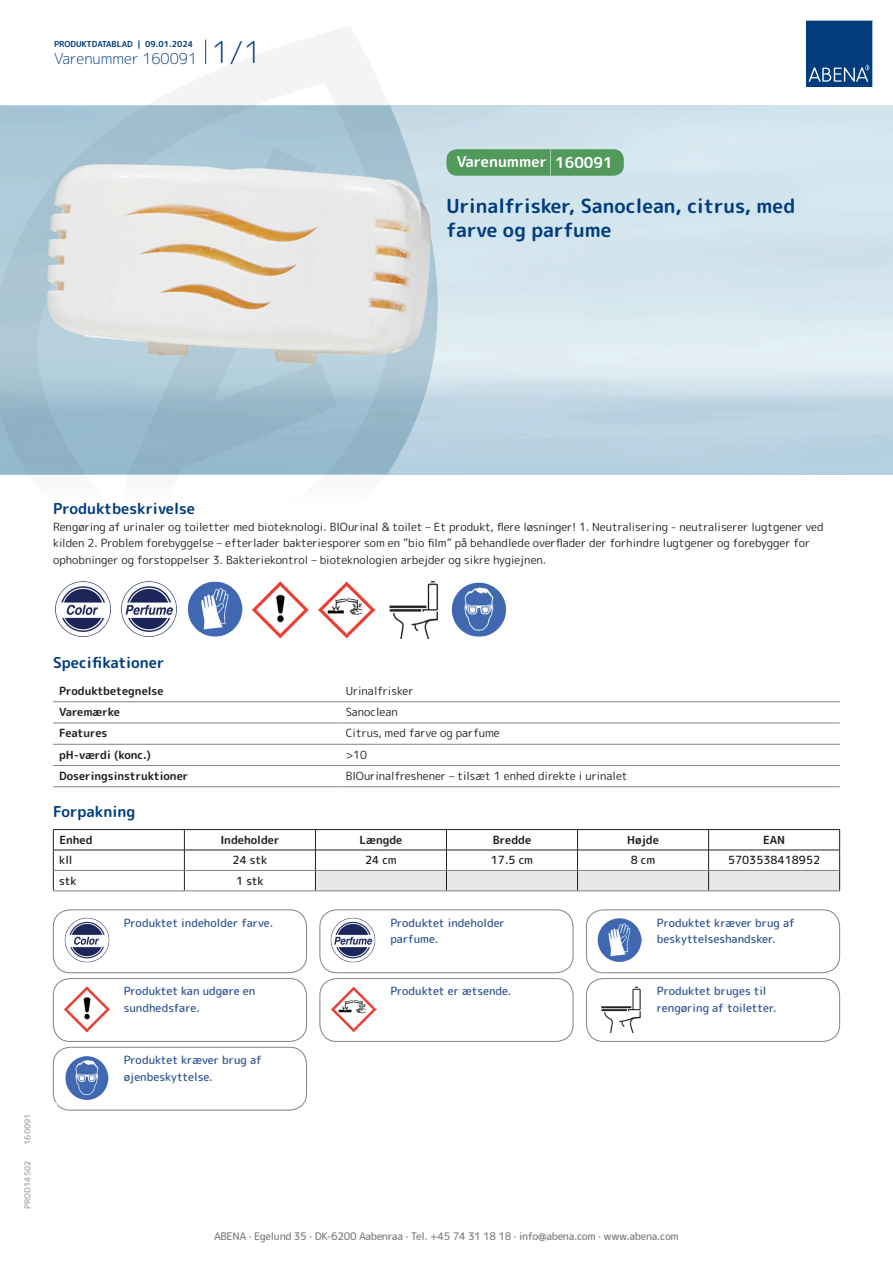
<style>
.page{position:relative;width:893px;height:1263px;background:#fff}
.page>*{position:absolute;margin:0;border:0;box-sizing:border-box;transform-origin:0 0}
.t1{font:700 19.5px/24px "Rounded Mplus 1 c";color:#013d7d}
.t2{font:700 15px "Rounded Mplus 1 c";color:#013d7d}
.t3{font:300 15px "Rounded Mplus 1 c";color:#013d7d}
.t4{font:700 15px "Rounded Mplus 1 c";color:#fff}
.t5{font:11.25px/16.5px "Rounded Mplus 1 c";color:#231f20}
.t6{font:500 11.25px/16.5px "Rounded Mplus 1 c";color:#305691}
.t7{font:700 11.25px "Rounded Mplus 1 c";color:#231f20}
.t8{font:500 11.25px "Rounded Mplus 1 c";color:#231f20}
.t9{font:500 10.5px "Rounded Mplus 1 c";letter-spacing:-.03em;color:#808285}
.t10{font:700 10.5px "Rounded Mplus 1 c";color:#fff}
.t11{font:700 8.25px "Rounded Mplus 1 c";color:#013d7d}
.t12{font:700 8.25px "Rounded Mplus 1 c";color:#b2b3b7}
.s1{font-size:30px}
.s2{font-size:25.5px}
</style>
<div class="page">
<svg style="left:0;top:26px;width:439px;height:586px"></svg>
<svg style="left:0;top:106px;width:438px;height:368px;background:#a2c1d1"></svg>
<svg style="left:205px;top:40px;width:1px;height:24px"></svg>
<svg style="left:806px;top:20px;width:67px;height:67px;background:#144b86"></svg>
<img style="left:47px;top:163px;width:384px;height:202px">
<img style="left:54px;top:580px;width:58px;height:57px">
<img style="left:120px;top:580px;width:58px;height:57px">
<img style="left:187px;top:581px;width:55px;height:56px">
<img style="left:252px;top:581px;width:58px;height:56px">
<img style="left:318px;top:581px;width:57px;height:56px">
<img style="left:383px;top:580px;width:56px;height:58px">
<img style="left:451px;top:582px;width:55px;height:55px">
<hr style="left:53px;top:701px;width:287px;height:1px;background:#808285">
<hr style="left:340px;top:701px;width:500px;height:1px;background:#808285">
<hr style="left:53px;top:723px;width:287px;height:1px;background:#808285">
<hr style="left:340px;top:723px;width:500px;height:1px;background:#808285">
<hr style="left:53px;top:744px;width:287px;height:1px;background:#808285">
<hr style="left:340px;top:744px;width:500px;height:1px;background:#808285">
<hr style="left:53px;top:765px;width:287px;height:1px;background:#808285">
<hr style="left:340px;top:765px;width:500px;height:1px;background:#808285">
<hr style="left:53px;top:786px;width:287px;height:1px;background:#808285">
<hr style="left:340px;top:786px;width:500px;height:1px;background:#808285">
<hr style="left:53px;top:829px;width:131px;height:1px;background:#231f20">
<hr style="left:184px;top:829px;width:131px;height:1px;background:#231f20">
<hr style="left:315px;top:829px;width:131px;height:1px;background:#231f20">
<hr style="left:446px;top:829px;width:131px;height:1px;background:#231f20">
<hr style="left:577px;top:829px;width:132px;height:1px;background:#231f20">
<hr style="left:709px;top:829px;width:131px;height:1px;background:#231f20">
<hr style="left:53px;top:850px;width:131px;height:1px;background:#231f20">
<hr style="left:184px;top:850px;width:131px;height:1px;background:#231f20">
<svg style="left:53px;top:830px;width:1px;height:61px"></svg>
<svg style="left:184px;top:830px;width:1px;height:61px"></svg>
<svg style="left:315px;top:830px;width:525px;height:61px"></svg>
<hr style="left:54px;top:870px;width:130px;height:1px;background:#808285">
<hr style="left:184px;top:870px;width:131px;height:1px;background:#808285">
<hr style="left:315px;top:870px;width:131px;height:1px;background:#808285">
<hr style="left:446px;top:870px;width:131px;height:1px;background:#808285">
<hr style="left:577px;top:870px;width:132px;height:1px;background:#808285">
<hr style="left:709px;top:870px;width:130px;height:1px;background:#808285">
<hr style="left:53px;top:891px;width:131px;height:1px;background:#808285">
<hr style="left:184px;top:891px;width:131px;height:1px;background:#808285">
<hr style="left:315px;top:891px;width:131px;height:1px;background:#808285">
<hr style="left:446px;top:891px;width:131px;height:1px;background:#808285">
<hr style="left:577px;top:891px;width:132px;height:1px;background:#808285">
<hr style="left:709px;top:891px;width:131px;height:1px;background:#808285">
<img style="left:64px;top:917px;width:46px;height:46px">
<div style="left:53px;top:910px;width:254px;height:63px;border:1px solid #808285;border-radius:17px"></div>
<img style="left:330px;top:917px;width:46px;height:46px">
<div style="left:320px;top:910px;width:253px;height:63px;border:1px solid #808285;border-radius:17px"></div>
<img style="left:597px;top:918px;width:45px;height:44px">
<div style="left:586px;top:910px;width:254px;height:63px;border:1px solid #808285;border-radius:17px"></div>
<img style="left:64px;top:986px;width:46px;height:45px">
<div style="left:53px;top:978px;width:254px;height:63px;border:1px solid #808285;border-radius:17px"></div>
<img style="left:331px;top:986px;width:45px;height:45px">
<div style="left:320px;top:978px;width:253px;height:63px;border:1px solid #808285;border-radius:17px"></div>
<img style="left:601px;top:986px;width:40px;height:46px">
<div style="left:586px;top:978px;width:254px;height:63px;border:1px solid #808285;border-radius:17px"></div>
<img style="left:65px;top:1056px;width:44px;height:44px">
<div style="left:53px;top:1047px;width:254px;height:63px;border:1px solid #808285;border-radius:17px"></div>
<div style="left:446px;top:149px;width:178px;height:27px;background:#52995c;border-radius:10px"></div>
<p class="t11" style="left:54px;top:38px;width:141px">PRODUKTDATABLAD | 09.01.2024</p>
<h2 class="t3" style="left:54px;top:48px;width:209px">Varenummer 160091 <span class="s1">1/1</span></h2>
<h2 class="t4" style="left:457px;top:151px;width:157px">Varenummer <span class="s2">|</span> 160091</h2>
<h1 class="t1" style="left:446px;top:194px;width:350px">Urinalfrisker, Sanoclean, citrus, med farve og parfume</h1>
<h2 class="t2" style="left:53px;top:498px;width:143px">Produktbeskrivelse</h2>
<p class="t5" style="left:53px;top:518px;width:772px">Rengøring af urinaler og toiletter med bioteknologi. BIOurinal &amp; toilet – Et produkt, flere løsninger! 1. Neutralisering - neutraliserer lugtgener ved kilden 2. Problem forebyggelse – efterlader bakteriesporer som en ”bio film” på behandlede overflader der forhindre lugtgener og forebygger for ophobninger og forstoppelser 3. Bakteriekontrol – bioteknologien arbejder og sikre hygiejnen.</p>
<p class="t12" style="left:22px;top:1145px;width:33px;rotate:-90deg">160091</p>
<p class="t12" style="left:22px;top:1209px;width:50px;rotate:-90deg">PROD14502</p>
<h2 class="t2" style="left:53px;top:652px;width:113px">Specifikationer</h2>
<p class="t7" style="left:59px;top:683px;width:106px">Produktbetegnelse</p>
<p class="t5" style="left:346px;top:682px;width:69px">Urinalfrisker</p>
<p class="t7" style="left:59px;top:704px;width:62px">Varemærke</p>
<p class="t5" style="left:346px;top:704px;width:54px">Sanoclean</p>
<p class="t7" style="left:59px;top:725px;width:50px">Features</p>
<p class="t5" style="left:346px;top:725px;width:156px">Citrus, med farve og parfume</p>
<p class="t7" style="left:59px;top:747px;width:93px">pH-værdi (konc.)</p>
<p class="t5" style="left:346px;top:746px;width:23px">&gt;10</p>
<p class="t7" style="left:59px;top:768px;width:131px">Doseringsinstruktioner</p>
<p class="t5" style="left:346px;top:768px;width:283px">BIOurinalfreshener – tilsæt 1 enhed direkte i urinalet</p>
<h2 class="t2" style="left:53px;top:801px;width:84px">Forpakning</h2>
<p class="t7" style="left:59px;top:832px;width:35px">Enhed</p>
<p class="t7" style="left:220px;top:832px;width:61px">Indeholder</p>
<p class="t7" style="left:359px;top:832px;width:44px">Længde</p>
<p class="t7" style="left:493px;top:832px;width:40px">Bredde</p>
<p class="t7" style="left:627px;top:832px;width:33px">Højde</p>
<p class="t7" style="left:763px;top:832px;width:24px">EAN</p>
<p class="t8" style="left:59px;top:852px;width:15px">kll</p>
<p class="t8" style="left:233px;top:852px;width:36px">24 stk</p>
<p class="t8" style="left:365px;top:852px;width:33px">24 cm</p>
<p class="t8" style="left:491px;top:852px;width:44px">17.5 cm</p>
<p class="t8" style="left:631px;top:852px;width:26px">8 cm</p>
<p class="t8" style="left:728px;top:852px;width:94px">5703538418952</p>
<p class="t8" style="left:59px;top:873px;width:19px">stk</p>
<p class="t8" style="left:236px;top:873px;width:29px">1 stk</p>
<p class="t6" style="left:124px;top:914px;width:151px">Produktet indeholder farve.</p>
<p class="t6" style="left:390px;top:914px;width:116px">Produktet indeholder parfume.</p>
<p class="t6" style="left:657px;top:914px;width:139px">Produktet kræver brug af beskyttelseshandsker.</p>
<p class="t6" style="left:124px;top:983px;width:133px">Produktet kan udgøre en sundhedsfare.</p>
<p class="t6" style="left:390px;top:983px;width:123px">Produktet er ætsende.</p>
<p class="t6" style="left:657px;top:983px;width:121px">Produktet bruges til rengøring af toiletter.</p>
<p class="t10" style="left:53px;top:1099px;width:7px">*</p>
<p class="t6" style="left:124px;top:1052px;width:139px">Produktet kræver brug af øjenbeskyttelse.</p>
<p class="t9" style="left:214px;top:1229px;width:466px">ABENA · Egelund 35 · DK-6200 Aabenraa · Tel. +45 74 31 18 18 · info@abena.com · www.abena.com</p>
</div>
